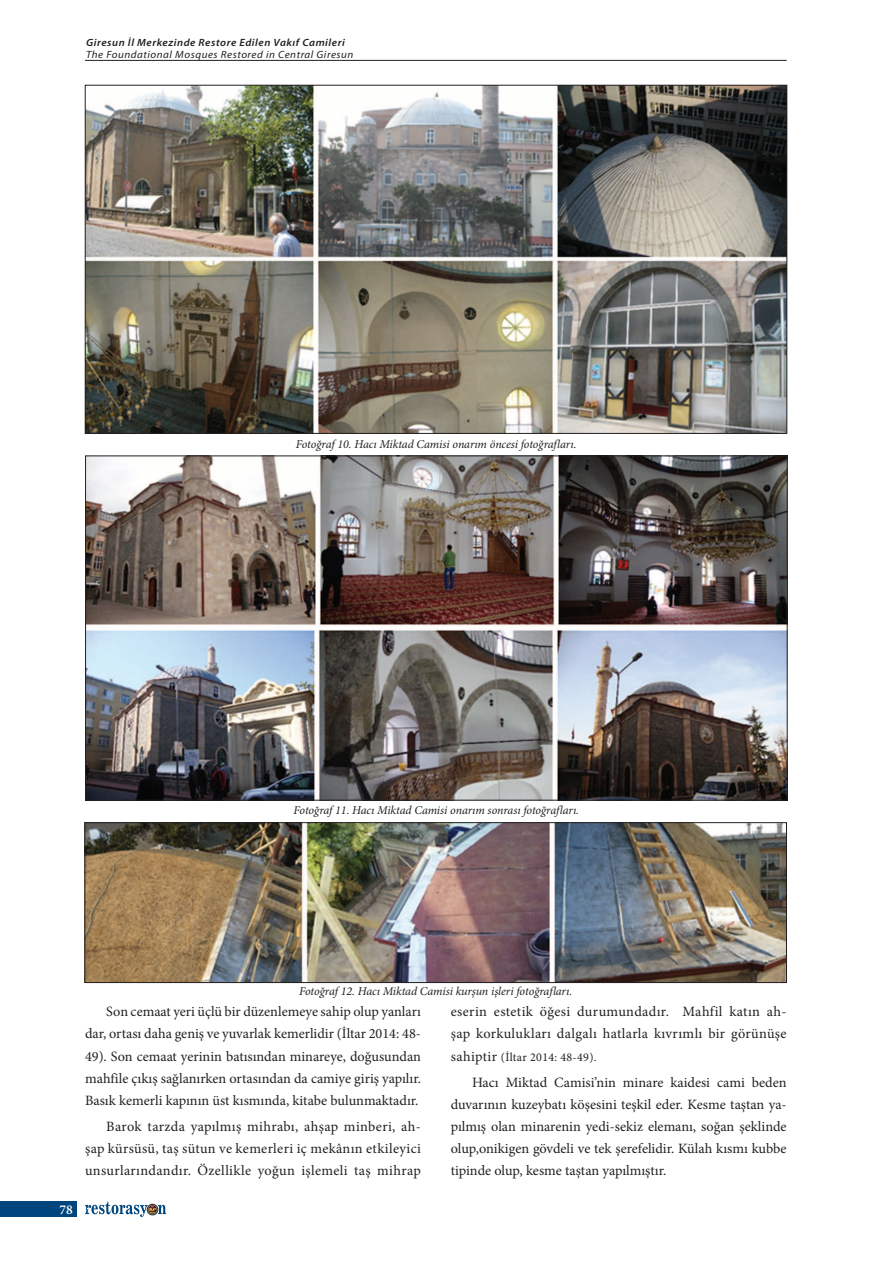
<style>
.page{position:relative;width:893px;height:1263px;background:#fff}
.page>*{position:absolute;margin:0;border:0;box-sizing:border-box;transform-origin:0 0}
.METİN_TEMEL{font:14.25px/22px "Minion Pro";letter-spacing:.015em;color:#231f20;text-align:justify}
.t1{font:600 13.5px "Minion Pro";color:#fff}
.ResimAlti{font:italic 12px "Minion Pro";letter-spacing:-.01em;color:#231f20}
.METİN_TEMEL-2{font:12px "Minion Pro";letter-spacing:.025em;color:#231f20}
.t2{font:italic 10.5px "Myriad Pro";letter-spacing:.05em;color:#231f20;scale:1.05 1}
.t3{font:italic 600 10.5px "Myriad Pro";letter-spacing:.05em;color:#231f20;scale:1.05 1}
.s1{font-size:14.25px}
</style>
<div class="page">
<div style="left:0;top:1202px;width:77px;height:15px;background:#00467e"></div>
<svg style="left:85px;top:1201px;width:81px;height:16px"></svg>
<hr style="left:85px;top:60px;width:702px;height:1px;background:#231f20">
<img style="left:87px;top:87px;width:698px;height:345px">
<img style="left:87px;top:458px;width:698px;height:340px">
<img style="left:87px;top:824px;width:698px;height:157px">
<div style="left:85px;top:822px;width:702px;height:161px;border:1px solid #231f20"></div>
<p class="t3" style="left:86px;top:36px;width:248px">Giresun İl Merkezinde Restore Edilen Vakıf Camileri</p>
<p class="t2" style="left:86px;top:48px;width:256px">The Foundational Mosques Restored in Central Giresun</p>
<p class="ResimAlti" style="left:296px;top:436px;width:282px">Fotoğraf 10. Hacı Miktad Camisi onarım öncesi fotoğrafları.</p>
<p class="ResimAlti" style="left:294px;top:802px;width:287px">Fotoğraf 11. Hacı Miktad Camisi onarım sonrası fotoğrafları.</p>
<p class="t1" style="left:60px;top:1200px;width:15px">78</p>
<p class="ResimAlti" style="left:299px;top:983px;width:275px">Fotoğraf 12. Hacı Miktad Camisi kurşun işleri fotoğrafları.</p>
<p class="METİN_TEMEL" style="left:85px;top:1001px;width:337px;text-indent:21px">Son cemaat yeri üçlü bir düzenlemeye sahip olup yanları dar, ortası daha geniş ve yuvarlak kemerlidir (İltar 2014: 48- 49). Son cemaat yerinin batısından minareye, doğusundan mahfile çıkış sağlanırken ortasından da camiye giriş yapılır.<br>Basık kemerli kapının üst kısmında, kitabe bulunmaktadır.</p>
<p class="METİN_TEMEL" style="left:85px;top:1115px;width:337px;text-indent:21px">Barok tarzda yapılmış mihrabı, ahşap minberi, ah&shy;şap kürsüsü, taş sütun ve kemerleri iç mekânın etkileyici unsurlarındandır. Özellikle yoğun işlemeli taş mihrap</p>
<p class="METİN_TEMEL" style="left:451px;top:1001px;width:337px">eserin estetik öğesi durumundadır. Mahfil katın ah&shy;şap korkulukları dalgalı hatlarla kıvrımlı bir görünüşe</p>
<p class="METİN_TEMEL-2" style="left:451px;top:1049px;width:147px"><span class="s1">sahiptir</span> (İltar 2014: 48-49).</p>
<p class="METİN_TEMEL" style="left:451px;top:1071px;width:337px;text-indent:21px">Hacı Miktad Camisi’nin minare kaidesi cami beden duvarının kuzeybatı köşesini teşkil eder. Kesme taştan ya&shy;pılmış olan minarenin yedi-sekiz elemanı, soğan şeklinde olup,onikigen gövdeli ve tek şerefelidir. Külah kısmı kubbe tipinde olup, kesme taştan yapılmıştır.</p>
</div>
